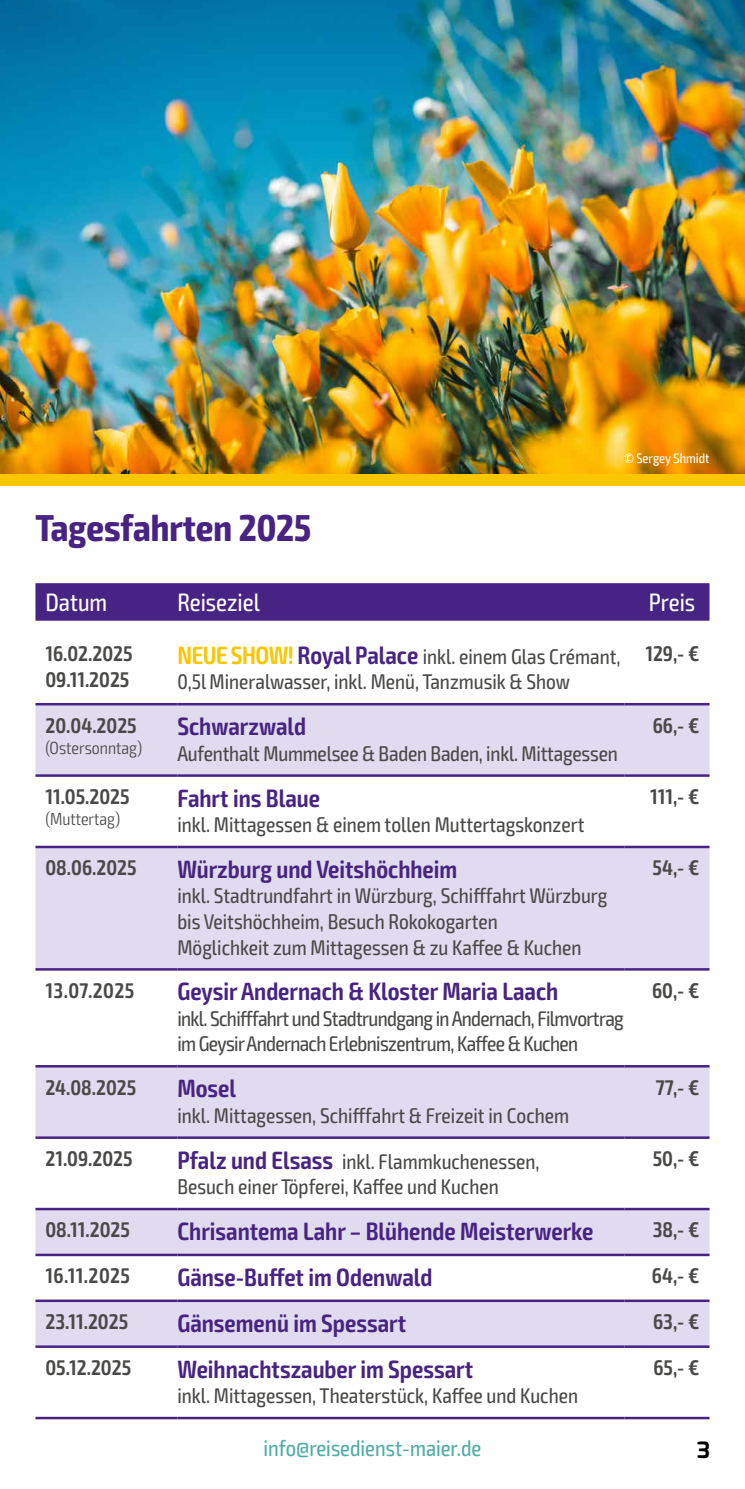
<style>
.page{position:relative;width:745px;height:1489px;background:#fff}
.page>*{position:absolute;margin:0;border:0;box-sizing:border-box;transform-origin:0 0}
.t1{font:700 condensed 37.5px "Exo 2";color:#472483}
.t2{font:600 condensed 25px "Exo 2";color:#472483}
.t3{font:condensed 25px "Exo 2";color:#fff}
.t4{font:condensed 22.5px "Exo 2";color:#51ada5}
.t5{font:700 22.5px "Exo";color:#000}
.t6{font:condensed 21.25px/25.5px "Exo 2";color:#494948}
.t7{font:600 condensed 21.25px/25.5px "Exo 2";color:#494948}
.t8{font:condensed 21.25px/25.5px "Exo 2";letter-spacing:-.03em;color:#494948}
.t9{font:300 condensed 17.5px "Exo 2";color:#494948}
.t10{font:condensed 13.75px "Exo 2";color:#fff}
.s1{font-weight:600;font-size:25px;color:#f9c600}
.s2{font-weight:600;font-size:25px;color:#472483}
</style>
<div class="page">
<img style="left:0;top:0;width:744px;height:474px">
<div style="left:0;top:474px;width:744px;height:11px;background:#f9c600"></div>
<div style="left:35px;top:583px;width:674px;height:37px;background:#472483"></div>
<svg style="left:35px;top:705px;width:674px;height:640px;fill:#e0dbee"></svg>
<hr style="left:35px;top:703px;width:142px;height:2px;background:#472483">
<hr style="left:177px;top:703px;width:447px;height:2px;background:#472483">
<hr style="left:624px;top:703px;width:85px;height:2px;background:#472483">
<hr style="left:35px;top:774px;width:142px;height:2px;background:#472483">
<hr style="left:177px;top:774px;width:447px;height:2px;background:#472483">
<hr style="left:624px;top:774px;width:85px;height:2px;background:#472483">
<hr style="left:35px;top:845px;width:142px;height:3px;background:#472483">
<hr style="left:177px;top:845px;width:447px;height:3px;background:#472483">
<hr style="left:624px;top:845px;width:85px;height:3px;background:#472483">
<hr style="left:35px;top:968px;width:142px;height:2px;background:#472483">
<hr style="left:177px;top:968px;width:447px;height:2px;background:#472483">
<hr style="left:624px;top:968px;width:85px;height:2px;background:#472483">
<hr style="left:35px;top:1064px;width:142px;height:3px;background:#472483">
<hr style="left:177px;top:1064px;width:447px;height:3px;background:#472483">
<hr style="left:624px;top:1064px;width:85px;height:3px;background:#472483">
<hr style="left:35px;top:1136px;width:142px;height:2px;background:#472483">
<hr style="left:177px;top:1136px;width:447px;height:2px;background:#472483">
<hr style="left:624px;top:1136px;width:85px;height:2px;background:#472483">
<hr style="left:35px;top:1207px;width:142px;height:3px;background:#472483">
<hr style="left:177px;top:1207px;width:447px;height:3px;background:#472483">
<hr style="left:624px;top:1207px;width:85px;height:3px;background:#472483">
<hr style="left:35px;top:1253px;width:142px;height:3px;background:#472483">
<hr style="left:177px;top:1253px;width:447px;height:3px;background:#472483">
<hr style="left:624px;top:1253px;width:85px;height:3px;background:#472483">
<hr style="left:35px;top:1299px;width:142px;height:2px;background:#472483">
<hr style="left:177px;top:1299px;width:447px;height:2px;background:#472483">
<hr style="left:624px;top:1299px;width:85px;height:2px;background:#472483">
<hr style="left:35px;top:1345px;width:142px;height:2px;background:#472483">
<hr style="left:177px;top:1345px;width:447px;height:2px;background:#472483">
<hr style="left:624px;top:1345px;width:85px;height:2px;background:#472483">
<hr style="left:35px;top:1416px;width:142px;height:3px;background:#472483">
<hr style="left:177px;top:1416px;width:447px;height:3px;background:#472483">
<hr style="left:624px;top:1416px;width:85px;height:3px;background:#472483">
<h1 class="t1" style="left:35px;top:505px;width:277px">Tagesfahrten 2025</h1>
<p class="t10" style="left:624px;top:450px;width:86px">© Sergey Shmidt</p>
<p class="t3" style="left:45px;top:587px;width:63px">Datum</p>
<p class="t3" style="left:177px;top:587px;width:84px">Reiseziel</p>
<p class="t3" style="left:648px;top:587px;width:48px">Preis</p>
<p class="t7" style="left:45px;top:641px;width:89px">16.02.2025<br>09.11.2025</p>
<p class="t6" style="left:177px;top:644px;width:444px"><span class="s1">NEUE SHOW!</span> <span class="s2">Royal Palace</span> inkl. einem Glas Crémant,<br>0,5l Mineralwasser, inkl. Menü, Tanzmusik &amp; Show</p>
<p class="t7" style="left:645px;top:641px;width:56px">129,- €</p>
<p class="t7" style="left:45px;top:712px;width:93px">20.04.2025</p>
<p class="t9" style="left:45px;top:737px;width:98px">(Ostersonntag)</p>
<p class="t7" style="left:652px;top:712px;width:48px">66,- €</p>
<p class="t2" style="left:177px;top:711px;width:130px">Schwarzwald</p>
<p class="t6" style="left:177px;top:741px;width:441px">Aufenthalt Mummelsee &amp; Baden Baden, inkl. Mittagessen</p>
<p class="t7" style="left:45px;top:784px;width:86px">11.05.2025</p>
<p class="t9" style="left:45px;top:808px;width:76px">(Muttertag)</p>
<p class="t2" style="left:177px;top:783px;width:144px">Fahrt ins Blaue</p>
<p class="t6" style="left:177px;top:812px;width:408px">inkl. Mittagessen &amp; einem tollen Muttertagskonzert</p>
<p class="t7" style="left:45px;top:855px;width:92px">08.06.2025</p>
<p class="t2" style="left:177px;top:854px;width:281px">Würzburg und Veitshöchheim</p>
<p class="t6" style="left:177px;top:883px;width:431px">inkl. Stadtrundfahrt in Würzburg, Schifffahrt Würzburg bis Veitshöchheim, Besuch Rokokogarten<br>Möglichkeit zum Mittagessen &amp; zu Kaffee &amp; Kuchen</p>
<p class="t7" style="left:45px;top:977px;width:90px">13.07.2025</p>
<p class="t2" style="left:177px;top:976px;width:382px">Geysir Andernach &amp; Kloster Maria Laach</p>
<p class="t8" style="left:177px;top:1006px;width:447px">inkl. Schifffahrt und Stadtrundgang in Andernach, Filmvortrag im Geysir Andernach Erlebniszentrum, Kaffee &amp; Kuchen</p>
<p class="t7" style="left:45px;top:1074px;width:92px">24.08.2025</p>
<p class="t2" style="left:177px;top:1073px;width:60px">Mosel</p>
<p class="t6" style="left:177px;top:1102px;width:393px">inkl. Mittagessen, Schifffahrt &amp; Freizeit in Cochem</p>
<p class="t7" style="left:649px;top:784px;width:51px">111,- €</p>
<p class="t7" style="left:652px;top:855px;width:48px">54,- €</p>
<p class="t7" style="left:651px;top:977px;width:49px">60,- €</p>
<p class="t7" style="left:655px;top:1074px;width:45px">77,- €</p>
<p class="t7" style="left:45px;top:1146px;width:89px">21.09.2025</p>
<p class="t6" style="left:177px;top:1148px;width:363px"><span class="s2">Pfalz und Elsass</span> inkl. Flammkuchenessen,<br>Besuch einer Töpferei, Kaffee und Kuchen</p>
<p class="t7" style="left:652px;top:1146px;width:48px">50,- €</p>
<p class="t7" style="left:45px;top:1217px;width:86px">08.11.2025</p>
<p class="t2" style="left:177px;top:1216px;width:417px">Chrisantema Lahr – Blühende Meisterwerke</p>
<p class="t7" style="left:652px;top:1217px;width:48px">38,- €</p>
<p class="t7" style="left:45px;top:1263px;width:86px">16.11.2025</p>
<p class="t2" style="left:177px;top:1262px;width:256px">Gänse-Buffet im Odenwald</p>
<p class="t7" style="left:651px;top:1263px;width:49px">64,- €</p>
<p class="t7" style="left:45px;top:1309px;width:84px">23.11.2025</p>
<p class="t2" style="left:177px;top:1307px;width:230px">Gänsemenü im Spessart</p>
<p class="t7" style="left:652px;top:1309px;width:48px">63,- €</p>
<p class="t7" style="left:45px;top:1355px;width:87px">05.12.2025</p>
<p class="t2" style="left:177px;top:1353px;width:297px">Weihnachtszauber im Spessart</p>
<p class="t6" style="left:177px;top:1383px;width:402px">inkl. Mittagessen, Theaterstück, Kaffee und Kuchen</p>
<p class="t7" style="left:653px;top:1355px;width:48px">65,- €</p>
<p class="t4" style="left:263px;top:1435px;width:219px">info@reisedienst-maier.de</p>
<p class="t5" style="left:696px;top:1434px;width:15px">3</p>
</div>
